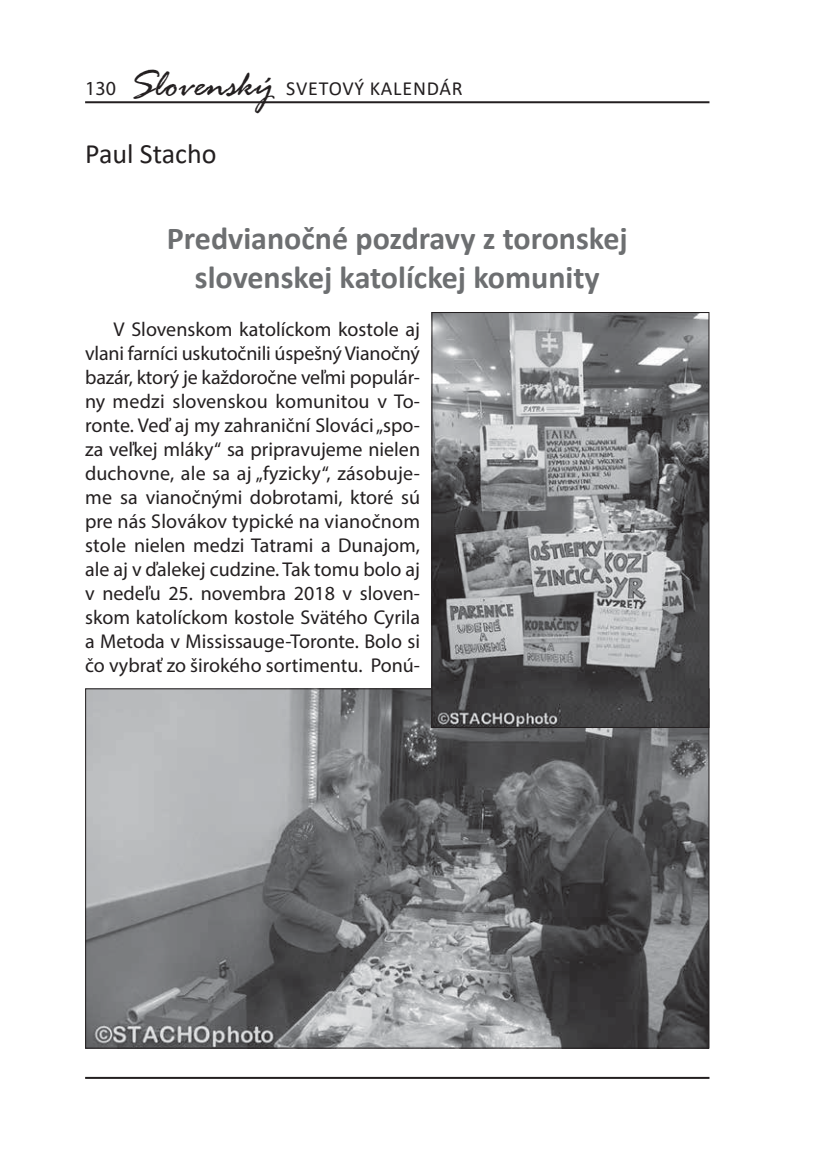
<style>
.page{position:relative;width:823px;height:1163px;background:#fff}
.page>*{position:absolute;margin:0;border:0;box-sizing:border-box;transform-origin:0 0}
.t1{font:700 32px/38.4px "Calibri";color:#6d6f71;text-align:center}
.t2{font:28px "Calibri";color:#231f20}
.t3{font:20px/24px "Myriad Pro";color:#231f20;text-align:justify}
.t4{font:20px "Calibri";letter-spacing:.04em;color:#231f20}
.s1{font-family:"Myriad Pro"}
.s2{font-family:"Rage";font-style:italic;font-size:40px}
</style>
<div class="page">
<hr style="left:85px;top:101px;width:624px;height:2px;background:#231f20">
<hr style="left:85px;top:1076px;width:624px;height:2px;background:#231f20">
<img style="left:87px;top:690px;width:620px;height:356px">
<img style="left:433px;top:314px;width:274px;height:411px">
<div style="left:431px;top:312px;width:278px;height:415px;border:1px solid #231f20"></div>
<p class="t4" style="left:85px;top:74px;width:379px"><span class="s1">130</span> <span class="s2">Slovenský</span> SVETOVÝ KALENDÁR</p>
<h2 class="t2" style="left:85px;top:134px;width:133px">Paul Stacho</h2>
<h1 class="t1" style="left:167px;top:219px;width:462px">Predvianočné pozdravy z toronskej slovenskej katolíckej komunity</h1>
<p class="t3" style="left:85px;top:317px;width:336px;text-indent:28px">V Slovenskom katolíckom kostole aj vlani farníci uskutočnili úspešný Vianočný bazár, ktorý je každoročne veľmi populár&shy;ny medzi slovenskou komunitou v To&shy;ronte. Veď aj my zahraniční Slováci „spo&shy;za veľkej mláky“ sa pripravujeme nielen duchovne, ale sa aj „fyzicky“, zásobuje&shy;me sa vianočnými dobrotami, ktoré sú pre nás Slovákov typické na vianočnom stole nielen medzi Tatrami a Dunajom, ale aj v ďalekej cudzine. Tak tomu bolo aj v nedeľu 25. novembra 2018 v sloven&shy;skom katolíckom kostole Svätého Cyrila a Metoda v Mississauge-Toronte. Bolo si čo vybrať zo širokého sortimentu. Ponú-</p>
</div>
